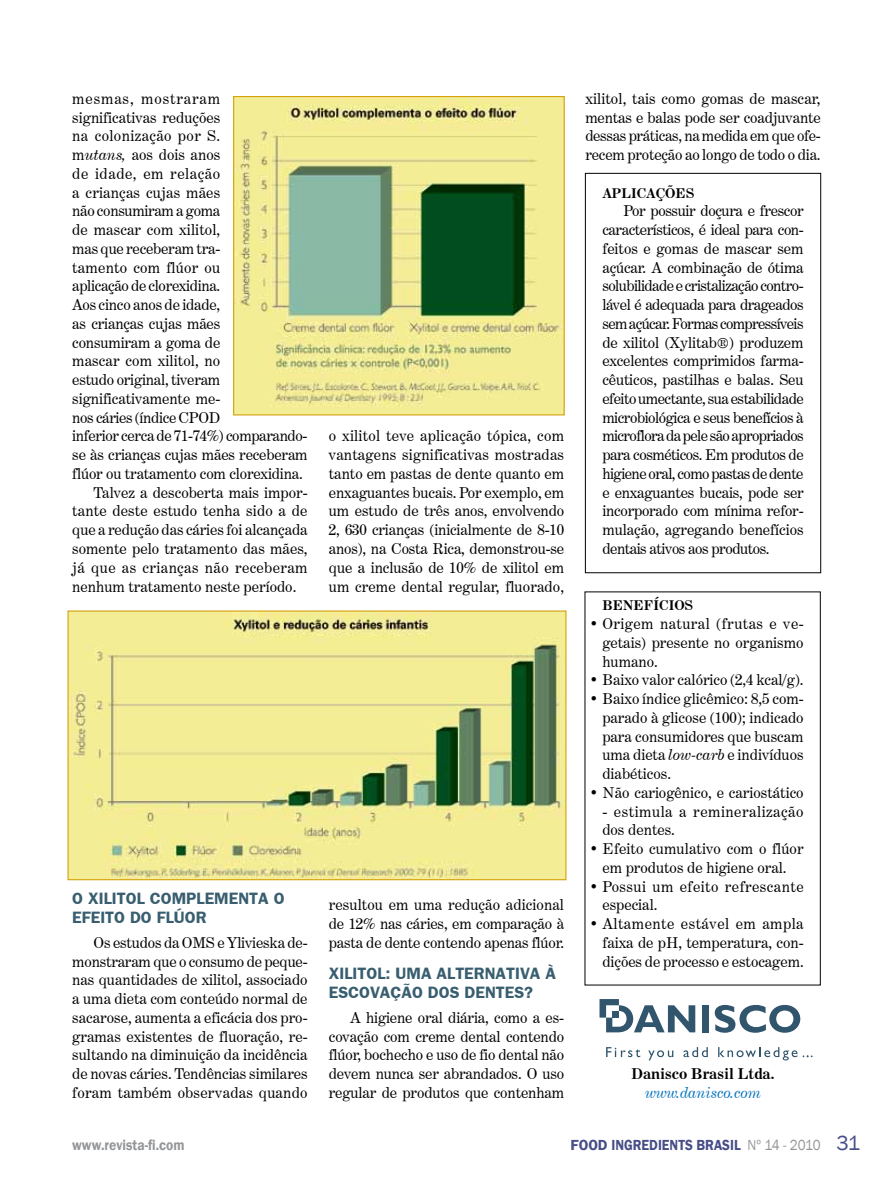
<style>
.page{position:relative;width:893px;height:1191px;background:#fff}
.page>*{position:absolute;margin:0;border:0;box-sizing:border-box;transform-origin:0 0}
.t1{font:700 16.5px/18.8px "Frankfurt Gothic";color:#385e6f}
.t2{font:15px/18.8px "Century Expanded BT";color:#000;text-align:justify}
.t3{font:15px "Century Expanded BT";letter-spacing:-.02em;color:#000}
.t4{font:15px/18.8px "Century Expanded BT";letter-spacing:.035em;color:#000}
.t5{font:15px "Century Expanded BT";letter-spacing:.025em;color:#000}
.t6{font:15px/18.8px "Century Expanded BT";letter-spacing:.03em;color:#000}
.t7{font:600 15px "Franklin Gothic";color:#464d87}
.t8{font:600 15px "Franklin Gothic";color:#939598;scale:.9 1}
.t9{font:700 15px "Century Expanded BT";color:#000}
.t10{font:15px "Century Expanded BT";letter-spacing:.06em;color:#000}
.t11{font:italic 15px "Century Expanded BT";color:#0072bc}
.t12{font:700 13.5px "Century Expanded BT";color:#000}
.s1{font-style:italic}
.s2{font-weight:400;color:#939598}
.s3{font-weight:400;font-size:21px}
</style>
<div class="page">
<svg style="left:606px;top:1047px;width:34px;height:10px"></svg>
<svg style="left:648px;top:1050px;width:25px;height:10px"></svg>
<svg style="left:684px;top:1047px;width:24px;height:10px"></svg>
<svg style="left:718px;top:1047px;width:95px;height:13px"></svg>
<div style="left:702px;top:1005px;width:7px;height:27px;background:#31556d"></div>
<svg style="left:715px;top:1005px;width:85px;height:27px"></svg>
<svg style="left:599px;top:999px;width:96px;height:33px"></svg>
<img style="left:235px;top:98px;width:328px;height:315px">
<div style="left:233px;top:96px;width:332px;height:319px;border:1px solid #d5a10f"></div>
<img style="left:69px;top:612px;width:495px;height:266px">
<div style="left:67px;top:610px;width:499px;height:270px;border:1px solid #d5a10f"></div>
<div style="left:585px;top:173px;width:236px;height:400px;border:1px solid #000"></div>
<div style="left:585px;top:591px;width:236px;height:394px;border:1px solid #000"></div>
<p class="t10" style="left:72px;top:89px;width:149px">mesmas, mostraram</p>
<p class="t2" style="left:72px;top:108px;width:149px">significativas reduções</p>
<p class="t5" style="left:72px;top:127px;width:150px">na colonização por S.</p>
<p class="t2" style="left:72px;top:145px;width:150px">m<span class="s1">utans,</span> aos dois anos</p>
<p class="t4" style="left:72px;top:164px;width:149px">de idade, em relação</p>
<p class="t2" style="left:72px;top:183px;width:149px">a crianças cujas mães</p>
<p class="t3" style="left:72px;top:202px;width:150px">não consumiram a goma</p>
<p class="t2" style="left:72px;top:220px;width:150px">de mascar com xilitol,</p>
<p class="t2" style="left:72px;top:239px;width:150px">mas que receberam tra-</p>
<p class="t2" style="left:72px;top:258px;width:150px">tamento com flúor ou</p>
<p class="t3" style="left:72px;top:277px;width:150px">aplicação de clorexidina.</p>
<p class="t2" style="left:72px;top:295px;width:150px">Aos cinco anos de idade,</p>
<p class="t2" style="left:72px;top:314px;width:149px">as crianças cujas mães</p>
<p class="t2" style="left:72px;top:333px;width:150px">consumiram a goma de</p>
<p class="t2" style="left:72px;top:351px;width:150px">mascar com xilitol, no</p>
<p class="t2" style="left:72px;top:370px;width:150px">estudo original, tiveram</p>
<p class="t2" style="left:72px;top:389px;width:150px">significativamente me-</p>
<p class="t3" style="left:72px;top:408px;width:149px">nos cáries (índice CPOD</p>
<p class="t3" style="left:72px;top:427px;width:237px">inferior cerca de 71-74%) comparando-</p>
<p class="t2" style="left:72px;top:445px;width:237px">se às crianças cujas mães receberam</p>
<p class="t2" style="left:72px;top:464px;width:232px">flúor ou tratamento com clorexidina.</p>
<p class="t2" style="left:94px;top:483px;width:216px">Talvez a descoberta mais impor-</p>
<p class="t2" style="left:72px;top:501px;width:237px">tante deste estudo tenha sido a de</p>
<p class="t2" style="left:72px;top:520px;width:237px">que a redução das cáries foi alcançada</p>
<p class="t2" style="left:72px;top:539px;width:237px">somente pelo tratamento das mães,</p>
<p class="t5" style="left:72px;top:558px;width:237px">já que as crianças não receberam</p>
<p class="t2" style="left:72px;top:576px;width:226px">nenhum tratamento neste período.</p>
<p class="t2" style="left:329px;top:426px;width:237px">o xilitol teve aplicação tópica, com vantagens significativas mostradas tanto em pastas de dente quanto em enxaguantes bucais. Por exemplo, em um estudo de três anos, envolvendo 2, 630 crianças (inicialmente de 8-10 anos), na Costa Rica, demonstrou-se que a inclusão de 10% de xilitol em um creme dental regular, fluorado,</p>
<p class="t1" style="left:72px;top:889px;width:25px">O XILITOL</p>
<p class="t1" style="left:150px;top:889px;width:135px">COMPLEMENTA O</p>
<p class="t1" style="left:72px;top:907px;width:37px">EFEITO</p>
<p class="t1" style="left:130px;top:907px;width:78px">DO FLÚOR</p>
<p class="t2" style="left:72px;top:933px;width:237px;text-indent:21px">Os estudos da OMS e Ylivieska de&shy;monstraram que o consumo de peque&shy;nas quantidades de xilitol, associado a uma dieta com conteúdo normal de sacarose, aumenta a eficácia dos pro&shy;gramas existentes de fluoração, re&shy;sultando na diminuição da incidência de novas cáries. Tendências similares foram também observadas quando</p>
<p class="t2" style="left:329px;top:895px;width:237px">resultou em uma redução adicional de 12% nas cáries, em comparação à pasta de dente contendo apenas flúor.</p>
<p class="t1" style="left:329px;top:964px;width:20px">XILITOL</p>
<p class="t1" style="left:329px;top:964px;width:229px;text-indent:57px">: UMA ALTERNATIVA À<br>ESCOVAÇÃO DOS DENTES?</p>
<p class="t2" style="left:329px;top:1008px;width:237px;text-indent:21px">A higiene oral diária, como a es&shy;covação com creme dental contendo flúor, bochecho e uso de fio dental não devem nunca ser abrandados. O uso regular de produtos que contenham</p>
<p class="t2" style="left:585px;top:89px;width:237px">xilitol, tais como gomas de mascar, mentas e balas pode ser coadjuvante dessas práticas, na medida em que ofe&shy;recem proteção ao longo de todo o dia.</p>
<p class="t12" style="left:602px;top:184px;width:93px">APLICAÇÕES</p>
<p class="t2" style="left:602px;top:201px;width:203px;text-indent:21px">Por possuir doçura e frescor característicos, é ideal para con&shy;feitos e gomas de mascar sem açúcar. A combinação de ótima solubilidade e cristalização contro&shy;lável é adequada para drageados sem açúcar. Formas compressíveis de xilitol (Xylitab®) produzem excelentes comprimidos farma&shy;cêuticos, pastilhas e balas. Seu efeito umectante, sua estabilidade microbiológica e seus benefícios à microflora da pele são apropriados para cosméticos. Em produtos de higiene oral, como pastas de dente e enxaguantes bucais, pode ser incorporado com mínima refor&shy;mulação, agregando benefícios dentais ativos aos produtos.</p>
<p class="t12" style="left:602px;top:597px;width:92px">BENEFÍCIOS</p>
<p class="t2" style="left:602px;top:614px;width:203px;text-indent:-13px">• Origem natural (frutas e ve&shy;getais) presente no organismo humano.</p>
<p class="t2" style="left:590px;top:670px;width:215px">• Baixo valor calórico (2,4 kcal/g).</p>
<p class="t2" style="left:602px;top:689px;width:203px;text-indent:-13px">• Baixo índice glicêmico: 8,5 com&shy;parado à glicose (100); indicado para consumidores que buscam uma dieta <span class="s1">low-carb</span> e indivíduos diabéticos.</p>
<p class="t2" style="left:590px;top:783px;width:216px">• Não cariogênico, e cariostático</p>
<p class="t4" style="left:602px;top:801px;width:203px">- estimula a remineralização dos dentes.</p>
<p class="t2" style="left:590px;top:839px;width:216px;text-align:center">• Efeito cumulativo com o flúor em produtos de higiene oral.</p>
<p class="t6" style="left:602px;top:876px;width:203px;text-indent:-13px">• Possui um efeito refrescante especial.</p>
<p class="t2" style="left:602px;top:914px;width:203px;text-indent:-13px">• Altamente estável em ampla faixa de pH, temperatura, con&shy;dições de processo e estocagem.</p>
<p class="t9" style="left:631px;top:1064px;width:145px">DANISCO BRASIL LTDA.</p>
<p class="t11" style="left:645px;top:1083px;width:117px">www.danisco.com</p>
<p class="t8" style="left:72px;top:1135px;width:126px">www.revista-fi.com</p>
<p class="t7" style="left:571px;top:1135px;width:291px">FOOD INGREDIENTS BRASIL <span class="s2">Nº 14 - 2010</span> <span class="s3">31</span></p>
</div>
